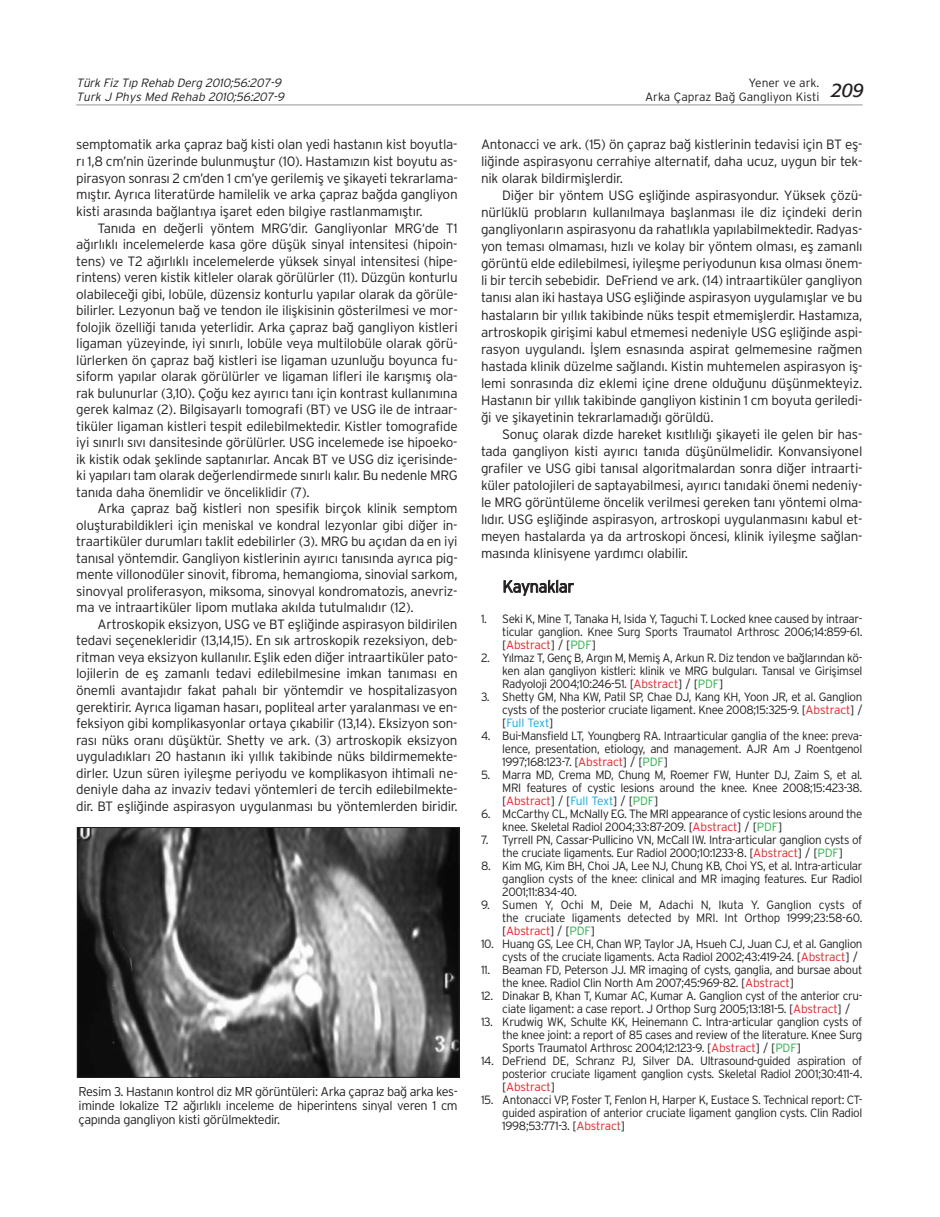
<style>
.page{position:relative;width:940px;height:1217px;background:#fff}
.page>*{position:absolute;margin:0;border:0;box-sizing:border-box;transform-origin:0 0}
.t1{font:16.5px "Interstate Light TR";letter-spacing:-.025em;color:#231f20}
.t2{font:13.5px/16.5px "Interstate Light TR";letter-spacing:-.02em;color:#231f20;text-align:justify}
.t3{font:12.75px/14.2px "Interstate Light TR";letter-spacing:-.03em;color:#231f20;text-align:justify}
.t4{font:12px/13px "Interstate Light TR";letter-spacing:-.03em;color:#231f20;text-align:justify}
.t5{font:italic 12px/14.2px "Interstate Light TR";color:#231f20}
.t6{font:12px/14.2px "Interstate Light TR";color:#231f20}
.s1{color:#ed1e25}
.s2{color:#2bb14a}
.s3{color:#00aeef}
</style>
<div class="page">
<hr style="left:76px;top:104px;width:786px;height:1px;background:#939598">
<img style="left:79px;top:829px;width:378px;height:246px">
<div style="left:77px;top:827px;width:382px;height:250px;border:1px solid #231f20"></div>
<p class="t5" style="left:76px;top:76px;width:212px">Türk Fiz T›p Rehab Derg 2010;56:207-9<br>Turk J Phys Med Rehab 2010;56:207-9</p>
<p class="t6" style="left:645px;top:76px;width:220px;text-indent:103px">Yener ve ark.<br>Arka Çapraz Ba¤ Gangliyon Kisti <sup>209</sup></p>
<p class="t2" style="left:76px;top:137px;width:383px">semptomatik arka çapraz ba¤ kisti olan yedi hastan›n kist boyutla&shy;r› 1,8 cm’nin üzerinde bulunmufltur (10). Hastam›z›n kist boyutu as&shy;pirasyon sonras› 2 cm’den 1 cm’ye gerilemifl ve flikayeti tekrarlama&shy;m›flt›r. Ayr›ca literatürde hamilelik ve arka çapraz ba¤da gangliyon kisti aras›nda ba¤lant›ya iflaret eden bilgiye rastlanmam›flt›r.</p>
<p class="t2" style="left:76px;top:221px;width:383px;text-indent:21px">Tan›da en de¤erli yöntem MRG’dir. Gangliyonlar MRG‘de T1 a¤›rl›kl› incelemelerde kasa göre düflük sinyal intensitesi (hipoin&shy;tens) ve T2 a¤›rl›kl› incelemelerde yüksek sinyal intensitesi (hipe&shy;rintens) veren kistik kitleler olarak görülürler (11). Düzgün konturlu olabilece¤i gibi, lobüle, düzensiz konturlu yap›lar olarak da görüle&shy;bilirler. Lezyonun ba¤ ve tendon ile iliflkisinin gösterilmesi ve mor&shy;folojik özelli¤i tan›da yeterlidir. Arka çapraz ba¤ gangliyon kistleri ligaman yüzeyinde, iyi s›n›rl›, lobüle veya multilobüle olarak görü&shy;lürlerken ön çapraz ba¤ kistleri ise ligaman uzunlu¤u boyunca fu&shy;siform yap›lar olarak görülürler ve ligaman lifleri ile kar›flm›fl ola&shy;rak bulunurlar (3,10). Ço¤u kez ay›r›c› tan› için kontrast kullan›m›na gerek kalmaz (2). Bilgisayarl› tomografi (BT) ve USG ile de intraar&shy;tiküler ligaman kistleri tespit edilebilmektedir. Kistler tomografide iyi s›n›rl› s›v› dansitesinde görülürler. USG incelemede ise hipoeko&shy;ik kistik odak fleklinde saptan›rlar. Ancak BT ve USG diz içerisinde&shy;ki yap›lar› tam olarak de¤erlendirmede s›n›rl› kal›r. Bu nedenle MRG tan›da daha önemlidir ve önceliklidir (7).</p>
<p class="t2" style="left:76px;top:501px;width:383px;text-indent:21px">Arka çapraz ba¤ kistleri non spesifik birçok klinik semptom oluflturabildikleri için meniskal ve kondral lezyonlar gibi di¤er in&shy;traartiküler durumlar› taklit edebilirler (3). MRG bu aç›dan da en iyi tan›sal yöntemdir. Gangliyon kistlerinin ay›r›c› tan›s›nda ayr›ca pig&shy;mente villonodüler sinovit, fibroma, hemangioma, sinovial sarkom, sinovyal proliferasyon, miksoma, sinovyal kondromatozis, anevriz&shy;ma ve intraartiküler lipom mutlaka ak›lda tutulmal›d›r (12).</p>
<p class="t2" style="left:76px;top:617px;width:383px;text-indent:21px">Artroskopik eksizyon, USG ve BT eflli¤inde aspirasyon bildirilen tedavi seçenekleridir (13,14,15). En s›k artroskopik rezeksiyon, deb&shy;ritman veya eksizyon kullan›l›r. Efllik eden di¤er intraartiküler pato&shy;lojilerin de efl zamanl› tedavi edilebilmesine imkan tan›mas› en önemli avantaj›d›r fakat pahal› bir yöntemdir ve hospitalizasyon gerektirir. Ayr›ca ligaman hasar›, popliteal arter yaralanmas› ve en&shy;feksiyon gibi komplikasyonlar ortaya ç›kabilir (13,14). Eksizyon son&shy;ras› nüks oran› düflüktür. Shetty ve ark. (3) artroskopik eksizyon uygulad›klar› 20 hastan›n iki y›ll›k takibinde nüks bildirmemekte&shy;dirler. Uzun süren iyileflme periyodu ve komplikasyon ihtimali ne&shy;deniyle daha az invaziv tedavi yöntemleri de tercih edilebilmekte&shy;dir. BT eflli¤inde aspirasyon uygulanmas› bu yöntemlerden biridir.</p>
<p class="t3" style="left:79px;top:1084px;width:381px">Resim 3. Hastan›n kontrol diz MR görüntüleri: Arka çapraz ba¤ arka kes&shy;iminde lokalize T2 a¤›rl›kl› inceleme de hiperintens sinyal veren 1 cm çap›nda gangliyon kisti görülmektedir.</p>
<p class="t2" style="left:481px;top:137px;width:383px;line-height:17.1px">Antonacci ve ark. (15) ön çapraz ba¤ kistlerinin tedavisi için BT efl&shy;li¤inde aspirasyonu cerrahiye alternatif, daha ucuz, uygun bir tek&shy;nik olarak bildirmifllerdir.</p>
<p class="t2" style="left:481px;top:188px;width:383px;line-height:17.1px;text-indent:21px">Di¤er bir yöntem USG eflli¤inde aspirasyondur. Yüksek çözü&shy;nürlüklü problar›n kullan›lmaya bafllanmas› ile diz içindeki derin gangliyonlar›n aspirasyonu da rahatl›kla yap›labilmektedir. Radyas&shy;yon temas› olmamas›, h›zl› ve kolay bir yöntem olmas›, efl zamanl› görüntü elde edilebilmesi, iyileflme periyodunun k›sa olmas› önem&shy;li bir tercih sebebidir. DeFriend ve ark. (14) intraartiküler gangliyon tan›s› alan iki hastaya USG eflli¤inde aspirasyon uygulam›fllar ve bu hastalar›n bir y›ll›k takibinde nüks tespit etmemifllerdir. Hastam›za, artroskopik giriflimi kabul etmemesi nedeniyle USG eflli¤inde aspi&shy;rasyon uyguland›. ‹fllem esnas›nda aspirat gelmemesine ra¤men hastada klinik düzelme sa¤land›. Kistin muhtemelen aspirasyon ifl&shy;lemi sonras›nda diz eklemi içine drene oldu¤unu düflünmekteyiz.<br>Hastan›n bir y›ll›k takibinde gangliyon kistinin 1 cm boyuta geriledi-¤i ve flikayetinin tekrarlamad›¤› görüldü.</p>
<p class="t2" style="left:481px;top:427px;width:383px;line-height:17.1px;text-indent:21px">Sonuç olarak dizde hareket k›s›tl›l›¤› flikayeti ile gelen bir has&shy;tada gangliyon kisti ay›r›c› tan›da düflünülmelidir. Konvansiyonel grafiler ve USG gibi tan›sal algoritmalardan sonra di¤er intraarti&shy;küler patolojileri de saptayabilmesi, ay›r›c› tan›daki önemi nedeniy&shy;le MRG görüntüleme öncelik verilmesi gereken tan› yöntemi olma&shy;l›d›r. USG eflli¤inde aspirasyon, artroskopi uygulanmas›n› kabul et&shy;meyen hastalarda ya da artroskopi öncesi, klinik iyileflme sa¤lan&shy;mas›nda klinisyene yard›mc› olabilir.</p>
<p class="t1" style="left:502px;top:580px;width:73px">Kaynaklar</p>
<p class="t4" style="left:502px;top:613px;width:362px;text-indent:-21px">1. Seki K, Mine T, Tanaka H, Isida Y, Taguchi T. Locked knee caused by intraar&shy;ticular ganglion. Knee Surg Sports Traumatol Arthrosc 2006;14:859-61. [<span class="s1">Abstract</span>] / [<span class="s2">PDF</span>]</p>
<p class="t4" style="left:502px;top:652px;width:362px;text-indent:-21px">2. Y›lmaz T, Genç B, Arg›n M, Memifl A, Arkun R. Diz tendon ve ba¤lar›ndan kö&shy;ken alan gangliyon kistleri: klinik ve MRG bulgular›. Tan›sal ve Giriflimsel Radyoloji 2004;10:246-51. [<span class="s1">Abstract</span>] / [<span class="s2">PDF</span>]</p>
<p class="t4" style="left:502px;top:691px;width:362px;text-indent:-21px">3. Shetty GM, Nha KW, Patil SP, Chae DJ, Kang KH, Yoon JR, et al. Ganglion cysts of the posterior cruciate ligament. Knee 2008;15:325-9. [<span class="s1">Abstract</span>] / [<span class="s3">Full Text</span>]</p>
<p class="t4" style="left:502px;top:730px;width:362px;text-indent:-21px">4. Bui-Mansfield LT, Youngberg RA. Intraarticular ganglia of the knee: preva&shy;lence, presentation, etiology, and management. AJR Am J Roentgenol 1997;168:123-7. [<span class="s1">Abstract</span>] / [<span class="s2">PDF</span>]</p>
<p class="t4" style="left:502px;top:769px;width:362px;text-indent:-21px">5. Marra MD, Crema MD, Chung M, Roemer FW, Hunter DJ, Zaim S, et al.<br>MRI features of cystic lesions around the knee. Knee 2008;15:423-38. [<span class="s1">Abstract</span>] / [<span class="s3">Full Text</span>] / [<span class="s2">PDF</span>]</p>
<p class="t4" style="left:502px;top:808px;width:362px;text-indent:-21px">6. McCarthy CL, McNally EG. The MRI appearance of cystic lesions around the knee. Skeletal Radiol 2004;33:87-209. [<span class="s1">Abstract</span>] / [<span class="s2">PDF</span>]</p>
<p class="t4" style="left:481px;top:834px;width:383px;text-align:center">7. Tyrrell PN, Cassar-Pullicino VN, McCall IW. Intra-articular ganglion cysts of the cruciate ligaments. Eur Radiol 2000;10:1233-8. [<span class="s1">Abstract</span>] / [<span class="s2">PDF</span>]</p>
<p class="t4" style="left:502px;top:860px;width:362px;text-indent:-21px">8. Kim MG, Kim BH, Choi JA, Lee NJ, Chung KB, Choi YS, et al. Intra-articular ganglion cysts of the knee: clinical and MR imaging features. Eur Radiol 2001;11:834-40.</p>
<p class="t4" style="left:502px;top:899px;width:362px;text-indent:-21px">9. Sumen Y, Ochi M, Deie M, Adachi N, Ikuta Y. Ganglion cysts of the cruciate ligaments detected by MRI. Int Orthop 1999;23:58-60. [<span class="s1">Abstract</span>] / [<span class="s2">PDF</span>]</p>
<p class="t4" style="left:502px;top:938px;width:362px;text-indent:-21px">10. Huang GS, Lee CH, Chan WP, Taylor JA, Hsueh CJ, Juan CJ, et al. Ganglion cysts of the cruciate ligaments. Acta Radiol 2002;43:419-24. [<span class="s1">Abstract</span>] /</p>
<p class="t4" style="left:502px;top:964px;width:362px;text-indent:-21px">11. Beaman FD, Peterson JJ. MR imaging of cysts, ganglia, and bursae about the knee. Radiol Clin North Am 2007;45:969-82. [<span class="s1">Abstract</span>]</p>
<p class="t4" style="left:502px;top:990px;width:362px;text-indent:-21px">12. Dinakar B, Khan T, Kumar AC, Kumar A. Ganglion cyst of the anterior cru&shy;ciate ligament: a case report. J Orthop Surg 2005;13:181-5. [<span class="s1">Abstract</span>] /</p>
<p class="t4" style="left:502px;top:1016px;width:362px;text-indent:-21px">13. Krudwig WK, Schulte KK, Heinemann C. Intra-articular ganglion cysts of the knee joint: a report of 85 cases and review of the literature. Knee Surg Sports Traumatol Arthrosc 2004;12:123-9. [<span class="s1">Abstract</span>] / [<span class="s2">PDF</span>]</p>
<p class="t4" style="left:502px;top:1055px;width:362px;text-indent:-21px">14. DeFriend DE, Schranz PJ, Silver DA. Ultrasound-guided aspiration of posterior cruciate ligament ganglion cysts. Skeletal Radiol 2001;30:411-4. [<span class="s1">Abstract</span>]</p>
<p class="t4" style="left:502px;top:1094px;width:362px;text-indent:-21px">15. Antonacci VP, Foster T, Fenlon H, Harper K, Eustace S. Technical report: CT&shy;guided aspiration of anterior cruciate ligament ganglion cysts. Clin Radiol 1998;53:771-3. [<span class="s1">Abstract</span>]</p>
</div>
